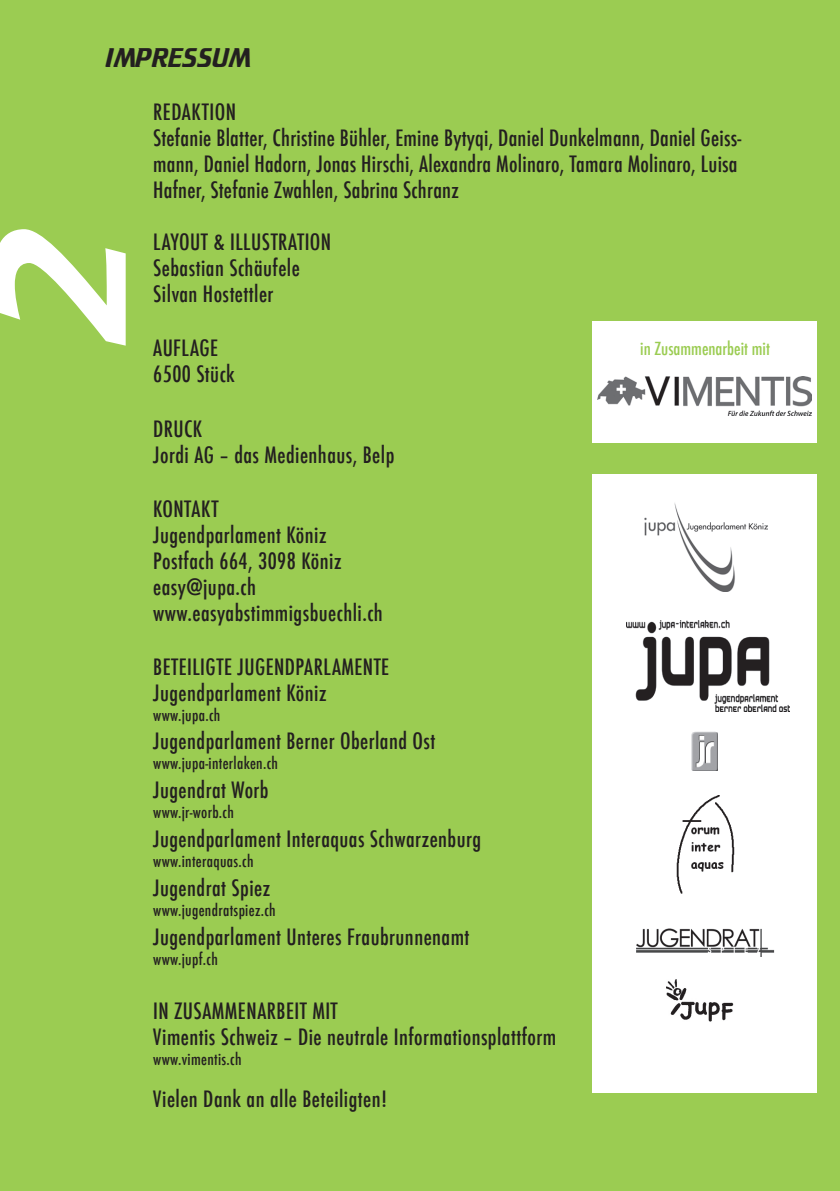
<style>
.page{position:relative;width:840px;height:1191px;background:#fff}
.page>*{position:absolute;margin:0;border:0;box-sizing:border-box;transform-origin:0 0}
.t1{font:195.4px "Biathlon";color:#fff}
.t2{font:28px "Biathlon";color:#231f20}
.t3{font:500 condensed 22px/26px "Futura";letter-spacing:.02em;color:#231f20}
.t4{font:500 condensed 17.6px "Futura";color:#9bcc52}
.t5{font:500 condensed 16px "Futura";letter-spacing:.02em;color:#231f20}
</style>
<div class="page">
<div style="left:0;top:0;width:839px;height:1191px;background:#9bcc52"></div>
<div style="left:592px;top:321px;width:224px;height:121px;background:#fff"></div>
<div style="left:592px;top:474px;width:224px;height:618px;background:#fff"></div>
<img style="left:691px;top:731px;width:25px;height:39px">
<img style="left:644px;top:503px;width:123px;height:88px">
<img style="left:666px;top:979px;width:68px;height:43px">
<img style="left:676px;top:795px;width:59px;height:99px">
<img style="left:636px;top:928px;width:138px;height:28px">
<img style="left:626px;top:621px;width:162px;height:90px">
<img style="left:597px;top:377px;width:214px;height:39px">
<p class="t2" style="left:105px;top:43px;width:147px">IMPRESSUM</p>
<h1 class="t1" style="left:-44px;top:345px;width:120px;rotate:-90deg">2</h1>
<p class="t3" style="left:153px;top:99px;width:589px">REDAKTION<br>Stefanie Blatter, Christine Bühler, Emine Bytyqi, Daniel Dunkelmann, Daniel Geiss&shy;mann, Daniel Hadorn, Jonas Hirschi, Alexandra Molinaro, Tamara Molinaro, Luisa Hafner, Stefanie Zwahlen, Sabrina Schranz</p>
<p class="t3" style="left:153px;top:229px;width:179px">LAyOUT &amp; ILLUSTRATION<br>Sebastian Schäufele<br>Silvan Hostettler</p>
<p class="t3" style="left:153px;top:335px;width:83px">AUFLAGE<br>6500 Stück</p>
<p class="t3" style="left:153px;top:415px;width:242px">DRUCK<br>Jordi AG – das Medienhaus, Belp</p>
<p class="t3" style="left:153px;top:495px;width:231px">KONTAKT<br>Jugendparlament Köniz<br>Postfach 664, 3098 Köniz easy@jupa.ch www.easyabstimmigsbuechli.ch</p>
<p class="t3" style="left:153px;top:653px;width:237px">BETEILIGTE JUGENDPARLAMENTE<br>Jugendparlament Köniz</p>
<p class="t5" style="left:153px;top:704px;width:69px">www.jupa.ch</p>
<p class="t3" style="left:153px;top:728px;width:283px">Jugendparlament Berner Oberland Ost</p>
<p class="t5" style="left:153px;top:753px;width:126px">www.jupa-interlaken.ch</p>
<p class="t3" style="left:153px;top:777px;width:117px">Jugendrat Worb</p>
<p class="t5" style="left:153px;top:802px;width:82px">www.jr-worb.ch</p>
<p class="t3" style="left:153px;top:826px;width:329px">Jugendparlament Interaquas Schwarzenburg</p>
<p class="t5" style="left:153px;top:851px;width:102px">www.interaquas.ch</p>
<p class="t3" style="left:153px;top:875px;width:118px">Jugendrat Spiez</p>
<p class="t5" style="left:153px;top:899px;width:124px">www.jugendratspiez.ch</p>
<p class="t3" style="left:153px;top:923px;width:317px">Jugendparlament Unteres Fraubrunnenamt</p>
<p class="t5" style="left:153px;top:948px;width:66px">www.jupf.ch</p>
<p class="t3" style="left:153px;top:997px;width:404px">IN ZUSAMMENARBEIT MIT<br>Vimentis Schweiz – Die neutrale Informationsplattform</p>
<p class="t5" style="left:153px;top:1048px;width:90px">www.vimentis.ch</p>
<p class="t3" style="left:153px;top:1085px;width:235px">Vielen Dank an alle Beteiligten!</p>
<p class="t4" style="left:640px;top:337px;width:131px">in Zusammenarbeit mit</p>
</div>
